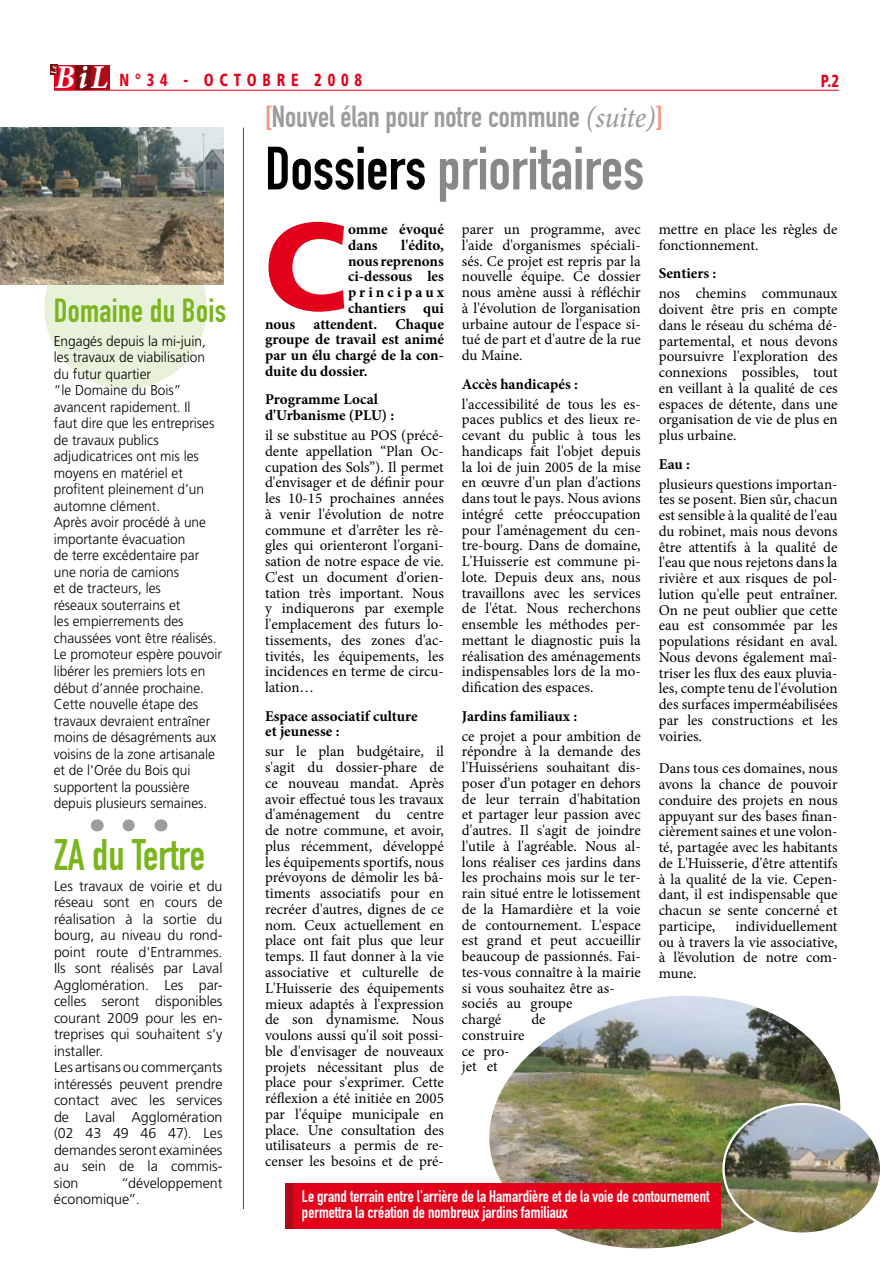
<style>
.page{position:relative;width:893px;height:1263px;background:#fff}
.page>*{position:absolute;margin:0;border:0;box-sizing:border-box;transform-origin:0 0}
.t1{font:900 124.5px "Frutiger LT Std";color:#e2001a}
.t2{font:60px "DIN Engschrift Std";color:#87888a}
.t3{font:43.5px "DIN Engschrift Std";color:#7ab51d;scale:.95 1}
.t4{font:33px "DIN Engschrift Std";letter-spacing:.01em;color:#7ab51d}
.t5{font:30px "DIN Engschrift Std";color:#9c9d9f}
.t6{font:900 condensed 17.55px "Frutiger LT Std";letter-spacing:.4em;color:#e2001a;scale:.83 1}
.t7{font:16.5px/16.5px "DIN Engschrift Std";color:#fff}
.t8{font:15px/15.8px "Minion Pro";color:#000;text-align:justify}
.t9{font:700 15px/15.8px "Minion Pro";color:#000}
.t10{font:700 15px "Minion Pro";letter-spacing:.205em;color:#000}
.t11{font:300 14.25px/16.5px "Frutiger LT Std";color:#000;scale:.96 1}
.t12{font:300 14.25px/16.5px "Frutiger LT Std";color:#000}
.t13{font:italic 700 8.1px "Minion Pro";color:#fff}
.s1{font-family:"Minion Pro";font-weight:700;font-style:italic;font-stretch:normal;font-size:33.45px;color:#fff}
.s2{font-family:"Minion Pro";font-weight:700;font-style:italic;font-stretch:normal;font-size:33.9px;color:#fff}
.s3{color:#f29979}
.s4{font-family:"Minion Pro";font-weight:500;font-style:italic;font-stretch:condensed}
.s5{color:#000}
</style>
<div class="page">
<svg style="left:129px;top:819px;width:6px;height:12px"></svg>
<svg style="left:97px;top:819px;width:1px;height:12px"></svg>
<svg style="left:160px;top:819px;width:1px;height:12px"></svg>
<div style="left:44px;top:227px;width:163px;height:162px;background:#e8f1d9;border-radius:50%"></div>
<hr style="left:243px;top:128px;width:1px;height:1081px;background:#e2001a">
<img style="left:0;top:128px;width:223px;height:157px">
<img style="left:479px;top:996px;width:362px;height:253px">
<div style="left:287px;top:1183px;width:434px;height:45px;background:#e2001a"></div>
<div style="left:285px;top:1183px;width:7px;height:45px;background:#ae0917"></div>
<img style="left:723px;top:1104px;width:156px;height:129px">
<hr style="left:54px;top:90px;width:785px;height:1px;background:#e2001a">
<div style="left:54px;top:65px;width:55px;height:25px;background:#e2001a"></div>
<div style="left:87px;top:65px;width:23px;height:25px;background:#ae0917"></div>
<div style="left:76px;top:65px;width:15px;height:25px;background:#790e11"></div>
<div style="left:50px;top:65px;width:8px;height:10px;background:#790e11"></div>
<p class="t13" style="left:48px;top:74px;width:9px;rotate:-90deg">Le</p>
<p class="t6" style="left:55px;top:69px;width:372px"><span class="s1">B</span><span class="s2">i</span><span class="s1">L</span> N°34 - OCTOBRE 2008</p>
<h3 class="t5" style="left:265px;top:99px;width:399px"><span class="s3">[</span>Nouvel élan pour notre commune <span class="s4">(suite)</span><span class="s3">]</span></h3>
<p class="t6" style="left:821px;top:70px;width:23px">P.2</p>
<h3 class="t4" style="left:54px;top:292px;width:174px">Domaine du Bois</h3>
<p class="t11" style="left:54px;top:333px;width:177px">Engagés depuis la mi-juin, les travaux de viabilisation du futur quartier<br>“le Domaine du Bois” avancent rapidement. Il<br>faut dire que les entreprises de travaux publics adjudicatrices ont mis les moyens en matériel et profitent pleinement d’un automne clément.<br>Après avoir procédé à une importante évacuation<br>de terre excédentaire par une noria de camions<br>et de tracteurs, les<br>réseaux souterrains et<br>les empierrements des chaussées vont être réalisés.<br>Le promoteur espère pouvoir libérer les premiers lots en début d’année prochaine.<br>Cette nouvelle étape des travaux devraient entraîner moins de désagréments aux voisins de la zone artisanale et de l'Orée du Bois qui supportent la poussière depuis plusieurs semaines.</p>
<h3 class="t3" style="left:54px;top:829px;width:161px">ZA du Tertre</h3>
<p class="t12" style="left:54px;top:878px;width:170px">Les travaux de voirie et du réseau sont en cours de réalisation à la sortie du bourg, au niveau du rond&shy;point route d'Entrammes.<br>Ils sont réalisés par Laval<br>Agglomération. Les par&shy;celles seront disponibles courant 2009 pour les en&shy;treprises qui souhaitent s’y installer.<br>Les artisans ou commerçants intéressés peuvent prendre contact avec les services de Laval Agglomération (02 43 49 46 47). Les demandes seront examinées au sein de la commis&shy;sion</p>
<p class="t12" style="left:54px;top:1175px;width:170px;text-indent:68px">‘‘développement économique’’.</p>
<h2 class="t2" style="left:265px;top:133px;width:381px"><span class="s5">Dossiers</span> prioritaires</h2>
<p class="t9" style="left:348px;top:221px;width:97px">omme évoqué dans</p>
<h1 class="t1" style="left:264px;top:191px;width:85px">C</h1>
<p class="t8" style="left:462px;top:222px;width:180px">parer un programme, avec l'aide d'organismes spéciali&shy;sés. Ce projet est repris par la nouvelle équipe. Ce dossier nous amène aussi à réfléchir à l'évolution de l’organisation urbaine autour de l'espace si&shy;tué de part et d'autre de la rue du Maine.</p>
<p class="t9" style="left:462px;top:376px;width:117px">Accès handicapés :</p>
<p class="t8" style="left:462px;top:396px;width:180px">l'accessibilité de tous les es&shy;paces publics et des lieux re&shy;cevant du public à tous les handicaps fait l'objet depuis la loi de juin 2005 de la mise en œuvre d'un plan d'actions dans tout le pays. Nous avions intégré cette préoccupation pour l'aménagement du cen&shy;tre-bourg. Dans de domaine, L'Huisserie est commune pi&shy;lote. Depuis deux ans, nous travaillons avec les services de l'état. Nous recherchons ensemble les méthodes per&shy;mettant le diagnostic puis la réalisation des aménagements indispensables lors de la mo&shy;dification des espaces.</p>
<p class="t9" style="left:462px;top:708px;width:117px">Jardins familiaux :</p>
<p class="t8" style="left:462px;top:728px;width:180px;text-align:left">ce projet a pour ambition de répondre à la demande des l'Huissériens souhaitant dis&shy;poser d’un potager en dehors de leur terrain d'habitation et partager leur passion avec d'autres. Il s'agit de joindre l'utile à l'agréable. Nous al&shy;lons réaliser ces jardins dans les prochains mois sur le ter&shy;rain situé entre le lotissement de la Hamardière et la voie de contournement. L'espace est grand et peut accueillir beaucoup de passionnés. Fai&shy;tes-vous connaître à la mairie si vous souhaitez être as&shy;sociés au groupe<br>chargé</p>
<p class="t9" style="left:401px;top:237px;width:44px">l'édito,</p>
<p class="t9" style="left:348px;top:253px;width:97px">nous reprenons</p>
<p class="t9" style="left:348px;top:269px;width:97px">ci-dessous les</p>
<p class="t10" style="left:348px;top:282px;width:97px">principaux</p>
<p class="t9" style="left:348px;top:300px;width:97px">chantiers qui</p>
<p class="t9" style="left:265px;top:316px;width:180px">nous attendent. Chaque</p>
<p class="t9" style="left:265px;top:332px;width:180px">groupe de travail est animé</p>
<p class="t9" style="left:265px;top:347px;width:180px">par un élu chargé de la con-</p>
<p class="t9" style="left:265px;top:363px;width:104px">duite du dossier.</p>
<p class="t9" style="left:265px;top:392px;width:131px">Programme Local d'Urbanisme (PLU) :</p>
<p class="t8" style="left:265px;top:428px;width:180px">il se substitue au POS (précé&shy;dente appellation “Plan Oc&shy;cupation des Sols”). Il permet d'envisager et de définir pour les 10-15 prochaines années à venir l'évolution de notre commune et d'arrêter les rè&shy;gles qui orienteront l'organi&shy;sation de notre espace de vie.<br>C'est un document d'orien&shy;tation très important. Nous y indiquerons par exemple l'emplacement des futurs lo&shy;tissements, des zones d'ac&shy;tivités, les équipements, les incidences en terme de circu&shy;lation…</p>
<p class="t9" style="left:265px;top:708px;width:154px">Espace associatif culture et jeunesse :</p>
<p class="t8" style="left:265px;top:744px;width:180px">sur le plan budgétaire, il s'agit du dossier-phare de ce nouveau mandat. Après avoir effectué tous les travaux d'aménagement du centre de notre commune, et avoir, plus récemment, développé les équipements sportifs, nous prévoyons de démolir les bâ&shy;timents associatifs pour en recréer d'autres, dignes de ce nom. Ceux actuellement en place ont fait plus que leur temps. Il faut donner à la vie associative et culturelle de L'Huisserie des équipements mieux adaptés à l'expression de son dynamisme. Nous voulons aussi qu'il soit possi&shy;ble d'envisager de nouveaux projets nécessitant plus de place pour s'exprimer. Cette réflexion a été initiée en 2005 par l'équipe municipale en place. Une consultation des utilisateurs a permis de re&shy;censer les besoins et de pré-</p>
<p class="t8" style="left:531px;top:1012px;width:16px">de</p>
<p class="t8" style="left:462px;top:1027px;width:64px;text-align:left">construire ce pro&shy;jet et</p>
<p class="t8" style="left:659px;top:221px;width:180px">mettre en place les règles de fonctionnement.</p>
<p class="t9" style="left:659px;top:265px;width:59px">Sentiers :</p>
<p class="t8" style="left:659px;top:286px;width:180px">nos chemins communaux doivent être pris en compte dans le réseau du schéma dé&shy;partemental, et nous devons poursuivre l'exploration des connexions possibles, tout en veillant à la qualité de ces espaces de détente, dans une organisation de vie de plus en plus urbaine.</p>
<p class="t9" style="left:659px;top:456px;width:33px">Eau :</p>
<p class="t8" style="left:659px;top:476px;width:180px">plusieurs questions importan&shy;tes se posent. Bien sûr, chacun est sensible à la qualité de l'eau du robinet, mais nous devons être attentifs à la qualité de l'eau que nous rejetons dans la rivière et aux risques de pol&shy;lution qu'elle peut entraîner.<br>On ne peut oublier que cette eau est consommée par les populations résidant en aval.<br>Nous devons également maî&shy;triser les flux des eaux pluvia&shy;les, compte tenu de l'évolution des surfaces imperméabilisées par les constructions et les voiries.</p>
<p class="t8" style="left:659px;top:761px;width:180px">Dans tous ces domaines, nous avons la chance de pouvoir conduire des projets en nous appuyant sur des bases finan&shy;cièrement saines et une volon&shy;té, partagée avec les habitants de L'Huisserie, d'être attentifs à la qualité de la vie. Cepen&shy;dant, il est indispensable que chacun se sente concerné et participe,</p>
<p class="t8" style="left:659px;top:918px;width:180px;text-indent:77px">individuellement ou à travers la vie associative, à l’évolution de notre com&shy;mune.</p>
<p class="t7" style="left:302px;top:1188px;width:409px">Le grand terrain entre l'arrière de la Hamardière et de la voie de contournement permettra la création de nombreux jardins familiaux</p>
</div>
